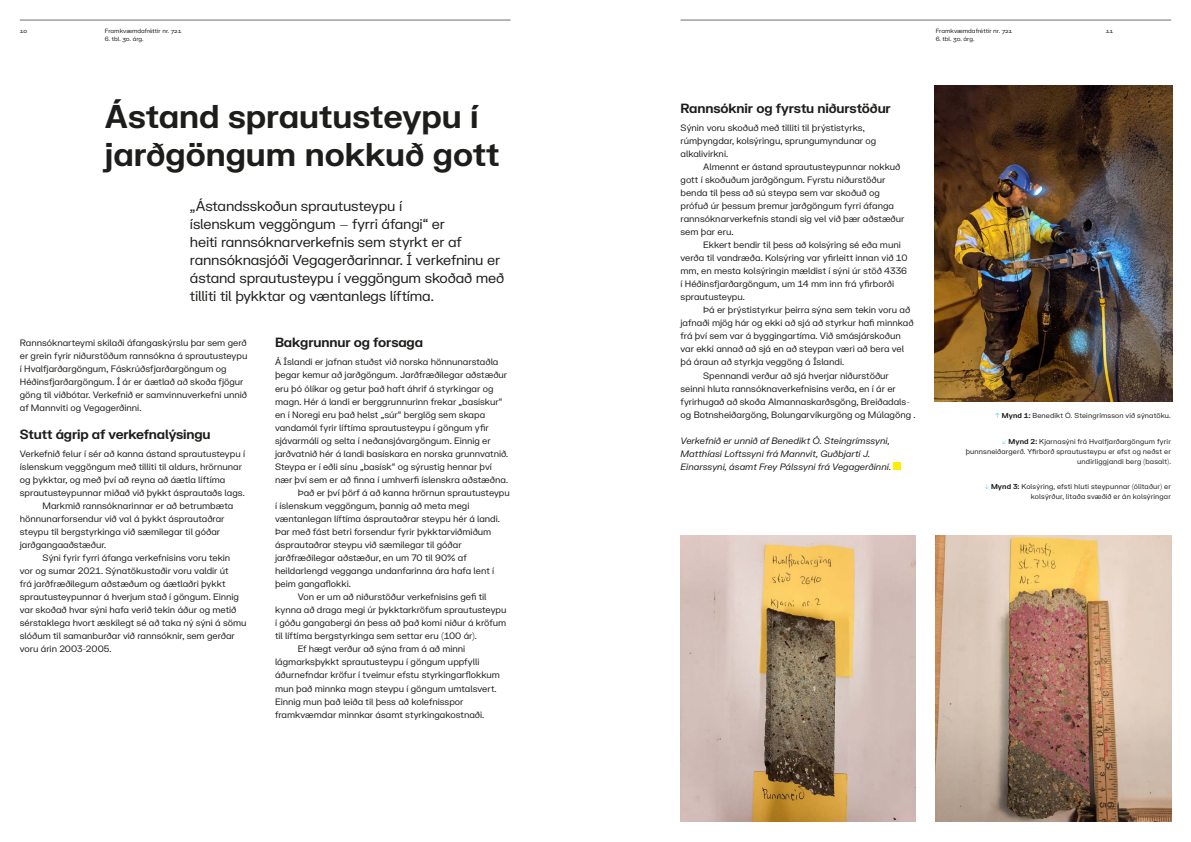
<style>
.page{position:relative;width:1191px;height:842px;background:#fff}
.page>*{position:absolute;margin:0;border:0;box-sizing:border-box;transform-origin:0 0}
.t1{font:700 32px/38.4px "Vegagerdin FK Grotesk";color:#1d1d1b}
.t2{font:14px/18px "Vegagerdin FK Grotesk";letter-spacing:-.015em;color:#1d1d1b}
.t3{font:700 13px "Vegagerdin FK Grotesk";letter-spacing:-.01em;color:#1d1d1b}
.t4{font:9px/13px "Vegagerdin FK Grotesk";color:#1d1d1b}
.t5{font:italic 9px/13px "Vegagerdin FK Grotesk Semi";color:#1d1d1b}
.t6{font:7px/10px "Vegagerdin FK Grotesk";letter-spacing:.02em;color:#1d1d1b;text-align:right}
.t7{font:6px "Vegagerdin FK Grotesk";color:#1d1d1b}
.s1{color:#5dc5ed}
.s2{font-weight:700}
.s3{font-weight:900;color:#5dc5ed}
</style>
<div class="page">
<hr style="left:680px;top:20px;width:491px;height:1px;background:#706f6f">
<hr style="left:20px;top:20px;width:490px;height:1px;background:#706f6f">
<div style="left:893px;top:462px;width:7px;height:8px;background:#ffec00"></div>
<img style="left:935px;top:85px;width:237px;height:316px">
<img style="left:680px;top:535px;width:236px;height:287px">
<img style="left:935px;top:535px;width:236px;height:287px">
<p class="t7" style="left:20px;top:26px;width:9px">10</p>
<p class="t7" style="left:105px;top:26px;width:78px">Framkvæmdafréttir nr. 721</p>
<p class="t7" style="left:105px;top:34px;width:40px">6. tbl. 30. árg.</p>
<h1 class="t1" style="left:105px;top:95px;width:396px">Ástand sprautusteypu í jarðgöngum nokkuð gott</h1>
<p class="t2" style="left:190px;top:196px;width:316px">„Ástandsskoðun sprautusteypu í<br>íslenskum veggöngum – fyrri áfangi“ er<br>heiti rannsóknarverkefnis sem styrkt er af rannsóknasjóði Vegagerðarinnar. Í verkefninu er ástand sprautusteypu í veggöngum skoðað með tilliti til þykktar og væntanlegs líftíma.</p>
<h3 class="t3" style="left:275px;top:333px;width:149px">Bakgrunnur og forsaga</h3>
<p class="t4" style="left:275px;top:355px;width:225px">Á Íslandi er jafnan stuðst við norska hönnunarstaðla</p>
<p class="t4" style="left:275px;top:368px;width:234px">þegar kemur að jarðgöngum. Jarðfræðilegar aðstæður</p>
<p class="t4" style="left:275px;top:381px;width:220px">eru þó ólíkar og getur það haft áhrif á styrkingar og</p>
<p class="t4" style="left:275px;top:394px;width:229px">magn. Hér á landi er berggrunnurinn frekar „basískur“</p>
<p class="t4" style="left:275px;top:407px;width:212px">en í Noregi eru það helst „súr“ berglög sem skapa</p>
<p class="t4" style="left:275px;top:420px;width:215px">vandamál fyrir líftíma sprautusteypu í göngum yfir</p>
<p class="t4" style="left:275px;top:433px;width:217px">sjávarmáli og selta í neðansjávargöngum. Einnig er</p>
<p class="t4" style="left:275px;top:446px;width:235px">jarðvatnið hér á landi basískara en norska grunnvatnið.</p>
<p class="t4" style="left:275px;top:459px;width:218px">Steypa er í eðli sínu „basísk“ og sýrustig hennar því</p>
<p class="t4" style="left:275px;top:472px;width:235px">nær því sem er að finna í umhverfi íslenskra aðstæðna.</p>
<p class="t4" style="left:298px;top:485px;width:214px">Það er því þörf á að kanna hrörnun sprautusteypu</p>
<p class="t4" style="left:275px;top:499px;width:196px">í íslenskum veggöngum, þannig að meta megi</p>
<p class="t4" style="left:275px;top:512px;width:226px">væntanlegan líftíma ásprautaðrar steypu hér á landi.</p>
<p class="t4" style="left:275px;top:525px;width:218px">Þar með fást betri forsendur fyrir þykktarviðmiðum</p>
<p class="t4" style="left:275px;top:538px;width:188px">ásprautaðrar steypu við sæmilegar til góðar</p>
<p class="t4" style="left:275px;top:551px;width:193px">jarðfræðilegar aðstæður, en um 70 til 90% af</p>
<p class="t4" style="left:275px;top:564px;width:221px">heildarlengd vegganga undanfarinna ára hafa lent í</p>
<p class="t4" style="left:275px;top:577px;width:77px">þeim gangaflokki.</p>
<p class="t4" style="left:298px;top:590px;width:190px">Von er um að niðurstöður verkefnisins gefi til</p>
<p class="t4" style="left:275px;top:603px;width:233px">kynna að draga megi úr þykktarkröfum sprautusteypu</p>
<p class="t4" style="left:275px;top:616px;width:233px">í góðu gangabergi án þess að það komi niður á kröfum</p>
<p class="t4" style="left:275px;top:629px;width:203px">til líftíma bergstyrkinga sem settar eru (100 ár).</p>
<p class="t4" style="left:298px;top:642px;width:169px">Ef hægt verður að sýna fram á að minni</p>
<p class="t4" style="left:275px;top:655px;width:206px">lágmarksþykkt sprautusteypu í göngum uppfylli</p>
<p class="t4" style="left:275px;top:668px;width:226px">áðurnefndar kröfur í tveimur efstu styrkingarflokkum</p>
<p class="t4" style="left:275px;top:681px;width:223px">mun það minnka magn steypu í göngum umtalsvert.</p>
<p class="t4" style="left:275px;top:694px;width:190px">Einnig mun það leiða til þess að kolefnisspor</p>
<p class="t4" style="left:275px;top:707px;width:211px">framkvæmdar minnkar ásamt styrkingakostnaði.</p>
<p class="t4" style="left:20px;top:335px;width:229px">Rannsóknarteymi skilaði áfangaskýrslu þar sem gerð er grein fyrir niðurstöðum rannsókna á sprautusteypu í Hvalfjarðargöngum, Fáskrúðsfjarðargöngum og Héðinsfjarðargöngum. Í ár er áætlað að skoða fjögur göng til viðbótar. Verkefnið er samvinnuverkefni unnið af Mannviti og Vegagerðinni.</p>
<h3 class="t3" style="left:20px;top:424px;width:192px">Stutt ágrip af verkefnalýsingu</h3>
<p class="t4" style="left:20px;top:446px;width:227px">Verkefnið felur í sér að kanna ástand sprautusteypu í</p>
<p class="t4" style="left:20px;top:459px;width:224px">íslenskum veggöngum með tilliti til aldurs, hrörnunar</p>
<p class="t4" style="left:20px;top:472px;width:207px">og þykktar, og með því að reyna að áætla líftíma</p>
<p class="t4" style="left:20px;top:485px;width:226px">sprautusteypunnar miðað við þykkt ásprautaðs lags.</p>
<p class="t4" style="left:43px;top:498px;width:192px">Markmið rannsóknarinnar er að betrumbæta</p>
<p class="t4" style="left:20px;top:512px;width:206px">hönnunarforsendur við val á þykkt ásprautaðrar</p>
<p class="t4" style="left:20px;top:525px;width:202px">steypu til bergstyrkinga við sæmilegar til góðar</p>
<p class="t4" style="left:20px;top:538px;width:88px">jarðgangaaðstæður.</p>
<p class="t4" style="left:43px;top:551px;width:189px">Sýni fyrir fyrri áfanga verkefnisins voru tekin</p>
<p class="t4" style="left:20px;top:564px;width:210px">vor og sumar 2021. Sýnatökustaðir voru valdir út</p>
<p class="t4" style="left:20px;top:577px;width:207px">frá jarðfræðilegum aðstæðum og áætlaðri þykkt</p>
<p class="t4" style="left:20px;top:590px;width:221px">sprautusteypunnar á hverjum stað í göngum. Einnig</p>
<p class="t4" style="left:20px;top:603px;width:218px">var skoðað hvar sýni hafa verið tekin áður og metið</p>
<p class="t4" style="left:20px;top:616px;width:228px">sérstaklega hvort æskilegt sé að taka ný sýni á sömu</p>
<p class="t4" style="left:20px;top:629px;width:216px">slóðum til samanburðar við rannsóknir, sem gerðar</p>
<p class="t4" style="left:20px;top:642px;width:93px">voru árin 2003-2005.</p>
<p class="t7" style="left:935px;top:26px;width:78px">Framkvæmdafréttir nr. 721</p>
<p class="t7" style="left:935px;top:34px;width:40px">6. tbl. 30. árg.</p>
<p class="t7" style="left:1106px;top:26px;width:9px">11</p>
<h3 class="t3" style="left:680px;top:98px;width:212px">Rannsóknir og fyrstu niðurstöður</h3>
<p class="t4" style="left:680px;top:120px;width:197px">Sýnin voru skoðuð með tilliti til þrýstistyrks, rúmþyngdar, kolsýringu, sprungumyndunar og alkalivirkni.</p>
<p class="t4" style="left:680px;top:159px;width:225px;text-indent:23px">Almennt er ástand sprautusteypunnar nokkuð gott í skoðuðum jarðgöngum. Fyrstu niðurstöður benda til þess að sú steypa sem var skoðuð og prófuð úr þessum þremur jarðgöngum fyrri áfanga rannsóknarverkefnis standi sig vel við þær aðstæður sem þar eru.</p>
<p class="t4" style="left:680px;top:238px;width:228px;text-indent:23px">Ekkert bendir til þess að kolsýring sé eða muni verða til vandræða. Kolsýring var yfirleitt innan við 10 mm, en mesta kolsýringin mældist í sýni úr stöð 4336 í Héðinsfjarðargöngum, um 14 mm inn frá yfirborði sprautusteypu.</p>
<p class="t4" style="left:703px;top:303px;width:208px">Þá er þrýstistyrkur þeirra sýna sem tekin voru að</p>
<p class="t4" style="left:680px;top:316px;width:234px">jafnaði mjög hár og ekki að sjá að styrkur hafi minnkað</p>
<p class="t4" style="left:680px;top:329px;width:222px">frá því sem var á byggingartíma. Við smásjárskoðun</p>
<p class="t4" style="left:680px;top:342px;width:225px">var ekki annað að sjá en að steypan væri að bera vel</p>
<p class="t4" style="left:680px;top:355px;width:165px">þá áraun að styrkja veggöng á Íslandi.</p>
<p class="t4" style="left:703px;top:368px;width:187px">Spennandi verður að sjá hverjar niðurstöður</p>
<p class="t4" style="left:680px;top:381px;width:217px">seinni hluta rannsóknaverkefnisins verða, en í ár er</p>
<p class="t4" style="left:680px;top:394px;width:231px">fyrirhugað að skoða Almannaskarðsgöng, Breiðadals-</p>
<p class="t4" style="left:680px;top:407px;width:236px">og Botnsheiðargöng, Bolungarvíkurgöng og Múlagöng .</p>
<p class="t5" style="left:680px;top:433px;width:212px">Verkefnið er unnið af Benedikt Ó. Steingrímssyni,<br>Matthíasi Loftssyni frá Mannvit, Guðbjarti J.<br>Einarssyni, ásamt Frey Pálssyni frá Vegagerðinni.</p>
<p class="t6" style="left:995px;top:410px;width:177px"><span class="s1">↑</span> <span class="s2">Mynd 1:</span> Benedikt Ó. Steingrímsson við sýnatöku.</p>
<p class="t6" style="left:965px;top:436px;width:207px"><span class="s3">↙</span> <span class="s2">Mynd 2:</span> Kjarnasýni frá Hvalfjarðargöngum fyrir þunnsneiðargerð. Yfirborð sprautusteypu er efst og neðst er undirliggjandi berg (basalt).</p>
<p class="t6" style="left:984px;top:481px;width:188px"><span class="s3">↓</span> <span class="s2">Mynd 3:</span> Kolsýring, efsti hluti steypunnar (ólitaður) er kolsýrður, litaða svæðið er án kolsýringar</p>
</div>
